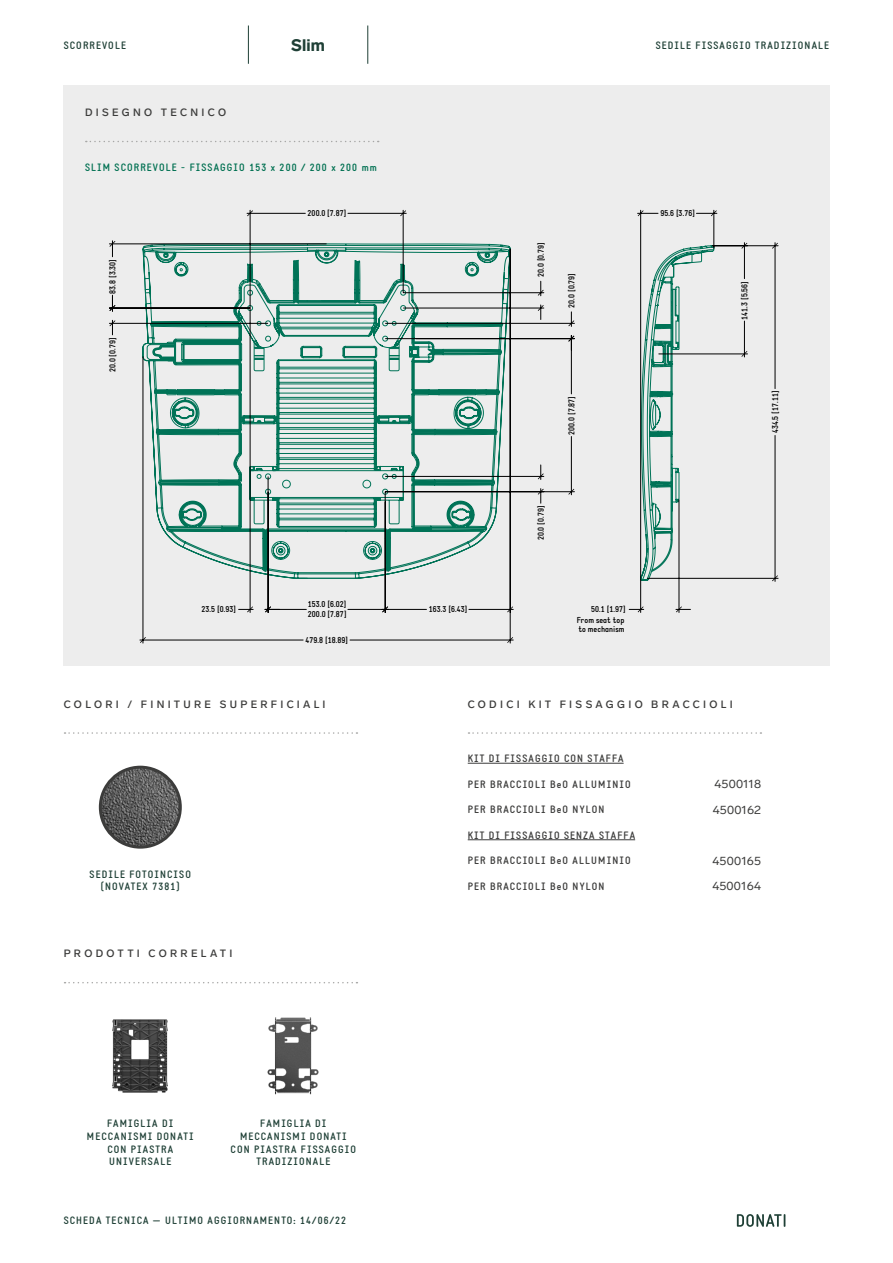
<style>
.page{position:relative;width:893px;height:1263px;background:#fff}
.page>*{position:absolute;margin:0;border:0;box-sizing:border-box;transform-origin:0 0}
.t1{font:900 16.5px "Lab Grotesque";color:#1f4036}
.t2{font:12px "Lab Grotesque";letter-spacing:.01em;color:#3c3c3b}
.t3{font:700 10.5px/12.6px "Static";letter-spacing:.1em;color:#1f4036;text-align:center}
.t4{font:700 10.5px "Static";letter-spacing:.1em;color:#3c3c3b}
.t5{font:500 10.5px "Lab Grotesque";letter-spacing:.315em;color:#3c3c3b}
.t6{font:700 10.5px "Static";letter-spacing:.1em;color:#007051}
.t7{font:700 8.55px/9.9px "Static";color:#000}
</style>
<div class="page">
<div style="left:64px;top:85px;width:765px;height:581px;background:#ededed"></div>
<hr style="left:0;top:0;width:1px;height:85px;background:#1f4036">
<img style="left:100px;top:767px;width:80px;height:80px;border-radius:40px">
<div style="left:99px;top:766px;width:83px;height:83px;border:3px solid #3c3c3b;border-radius:50%"></div>
<svg style="left:143px;top:580px;width:367px;height:197px"></svg>
<svg style="left:143px;top:244px;width:571px;height:336px"></svg>
<svg style="left:140px;top:637px;width:6px;height:6px"></svg>
<svg style="left:507px;top:637px;width:6px;height:6px"></svg>
<svg style="left:507px;top:606px;width:6px;height:6px"></svg>
<svg style="left:568px;top:489px;width:6px;height:6px"></svg>
<svg style="left:741px;top:243px;width:6px;height:6px"></svg>
<svg style="left:741px;top:351px;width:6px;height:6px"></svg>
<svg style="left:772px;top:243px;width:6px;height:6px"></svg>
<svg style="left:772px;top:575px;width:6px;height:6px"></svg>
<svg style="left:247px;top:210px;width:6px;height:6px"></svg>
<svg style="left:400px;top:210px;width:6px;height:6px"></svg>
<svg style="left:382px;top:606px;width:6px;height:6px"></svg>
<hr style="left:143px;top:357px;width:1px;height:286px;background:#000">
<hr style="left:510px;top:249px;width:1px;height:394px;background:#000">
<hr style="left:140px;top:640px;width:163px;height:1px;background:#000">
<hr style="left:350px;top:640px;width:163px;height:1px;background:#000">
<hr style="left:385px;top:492px;width:1px;height:120px;background:#000">
<hr style="left:382px;top:609px;width:44px;height:1px;background:#000">
<hr style="left:469px;top:609px;width:44px;height:1px;background:#000">
<hr style="left:386px;top:338px;width:188px;height:1px;background:#000">
<hr style="left:386px;top:491px;width:188px;height:1px;background:#000">
<hr style="left:571px;top:336px;width:1px;height:58px;background:#000">
<hr style="left:571px;top:436px;width:1px;height:59px;background:#000">
<hr style="left:386px;top:323px;width:188px;height:1px;background:#000">
<svg style="left:568px;top:312px;width:6px;height:14px"></svg>
<svg style="left:568px;top:336px;width:6px;height:14px"></svg>
<hr style="left:109px;top:323px;width:159px;height:1px;background:#000">
<svg style="left:109px;top:320px;width:6px;height:15px"></svg>
<hr style="left:109px;top:244px;width:217px;height:1px;background:#000">
<hr style="left:109px;top:308px;width:141px;height:1px;background:#000">
<svg style="left:109px;top:241px;width:6px;height:16px"></svg>
<svg style="left:109px;top:295px;width:6px;height:16px"></svg>
<hr style="left:404px;top:292px;width:140px;height:1px;background:#000">
<hr style="left:404px;top:308px;width:140px;height:1px;background:#000">
<svg style="left:538px;top:281px;width:6px;height:15px"></svg>
<svg style="left:538px;top:305px;width:6px;height:14px"></svg>
<hr style="left:386px;top:476px;width:158px;height:1px;background:#000">
<svg style="left:538px;top:465px;width:6px;height:14px"></svg>
<svg style="left:538px;top:489px;width:6px;height:14px"></svg>
<hr style="left:640px;top:210px;width:1px;height:368px;background:#000">
<hr style="left:714px;top:210px;width:1px;height:38px;background:#000">
<svg style="left:638px;top:210px;width:20px;height:6px"></svg>
<svg style="left:696px;top:210px;width:21px;height:6px"></svg>
<hr style="left:659px;top:354px;width:88px;height:1px;background:#000">
<hr style="left:744px;top:243px;width:1px;height:36px;background:#000">
<hr style="left:744px;top:321px;width:1px;height:36px;background:#000">
<hr style="left:713px;top:245px;width:65px;height:1px;background:#000">
<hr style="left:647px;top:578px;width:131px;height:1px;background:#000">
<hr style="left:775px;top:243px;width:1px;height:146px;background:#000">
<hr style="left:775px;top:435px;width:1px;height:146px;background:#000">
<hr style="left:640px;top:579px;width:1px;height:33px;background:#000">
<hr style="left:679px;top:500px;width:1px;height:112px;background:#000">
<svg style="left:629px;top:606px;width:15px;height:6px"></svg>
<svg style="left:676px;top:606px;width:14px;height:6px"></svg>
<hr style="left:250px;top:210px;width:1px;height:98px;background:#000">
<hr style="left:403px;top:210px;width:1px;height:82px;background:#000">
<hr style="left:247px;top:213px;width:58px;height:1px;background:#000">
<hr style="left:348px;top:213px;width:58px;height:1px;background:#000">
<hr style="left:250px;top:308px;width:1px;height:304px;background:#000">
<hr style="left:268px;top:477px;width:1px;height:135px;background:#000">
<svg style="left:239px;top:606px;width:14px;height:6px"></svg>
<svg style="left:265px;top:606px;width:15px;height:6px"></svg>
<hr style="left:268px;top:492px;width:1px;height:120px;background:#000">
<hr style="left:265px;top:609px;width:41px;height:1px;background:#000">
<hr style="left:348px;top:609px;width:40px;height:1px;background:#000">
<img style="left:267px;top:1017px;width:52px;height:78px">
<img style="left:112px;top:1019px;width:56px;height:74px">
<svg style="left:86px;top:141px;width:293px;height:1px"></svg>
<svg style="left:65px;top:732px;width:292px;height:2px"></svg>
<hr style="left:248px;top:26px;width:1px;height:38px;background:#1f4036">
<hr style="left:367px;top:26px;width:1px;height:38px;background:#1f4036">
<svg style="left:65px;top:982px;width:292px;height:1px"></svg>
<hr style="left:468px;top:763px;width:156px;height:1px;background:#3c3c3b">
<hr style="left:468px;top:839px;width:167px;height:1px;background:#3c3c3b">
<svg style="left:468px;top:732px;width:293px;height:2px"></svg>
<svg style="left:737px;top:1214px;width:48px;height:13px"></svg>
<h1 class="t1" style="left:291px;top:35px;width:36px">Slim</h1>
<p class="t3" style="left:64px;top:39px;width:64px">SCORREVOLE</p>
<p class="t3" style="left:656px;top:39px;width:175px">SEDILE FISSAGGIO TRADIZIONALE</p>
<p class="t5" style="left:85px;top:106px;width:142px">DISEGNO TECNICO</p>
<p class="t6" style="left:85px;top:161px;width:293px">SLIM SCORREVOLE - FISSAGGIO 153 x 200 / 200 x 200 mm</p>
<p class="t7" style="left:108px;top:294px;width:36px;rotate:-90deg">83.8 [3.30]</p>
<p class="t7" style="left:108px;top:372px;width:36px;rotate:-90deg">20.0 [0.79]</p>
<p class="t7" style="left:308px;top:209px;width:40px">200.0 [7.87]</p>
<p class="t7" style="left:202px;top:605px;width:36px">23.5 [0.93]</p>
<p class="t7" style="left:308px;top:599px;width:40px">153.0 [6.02]</p>
<p class="t7" style="left:308px;top:609px;width:40px">200.0 [7.87]</p>
<p class="t7" style="left:305px;top:635px;width:44px">479.8 [18.89]</p>
<p class="t5" style="left:64px;top:698px;width:263px">COLORI / FINITURE SUPERFICIALI</p>
<p class="t3" style="left:90px;top:868px;width:103px">SEDILE FOTOINCISO (NOVATEX 7381)</p>
<p class="t5" style="left:64px;top:947px;width:170px">PRODOTTI CORRELATI</p>
<p class="t7" style="left:536px;top:277px;width:36px;rotate:-90deg">20.0 [0.79]</p>
<p class="t7" style="left:567px;top:308px;width:36px;rotate:-90deg">20.0 [0.79]</p>
<p class="t7" style="left:660px;top:209px;width:36px">95.6 [3.76]</p>
<p class="t7" style="left:740px;top:320px;width:40px;rotate:-90deg">141.3 [5.56]</p>
<p class="t7" style="left:567px;top:435px;width:40px;rotate:-90deg">200.0 [7.87]</p>
<p class="t7" style="left:770px;top:433px;width:44px;rotate:-90deg">434.5 [17.11]</p>
<p class="t7" style="left:429px;top:605px;width:40px">163.3 [6.43]</p>
<p class="t7" style="left:536px;top:540px;width:36px;rotate:-90deg">20.0 [0.79]</p>
<p class="t7" style="left:577px;top:605px;width:50px;text-indent:14px">50.1 [1.97]<br>From seat top to mechanism</p>
<p class="t5" style="left:468px;top:698px;width:267px">CODICI KIT FISSAGGIO BRACCIOLI</p>
<p class="t4" style="left:468px;top:752px;width:157px">KIT DI FISSAGGIO CON STAFFA</p>
<p class="t4" style="left:468px;top:778px;width:164px">PER BRACCIOLI BeO ALLUMINIO</p>
<p class="t2" style="left:714px;top:777px;width:48px">4500118</p>
<p class="t4" style="left:468px;top:803px;width:138px">PER BRACCIOLI BeO NYLON</p>
<p class="t2" style="left:713px;top:802px;width:50px">4500162</p>
<p class="t4" style="left:468px;top:829px;width:169px">KIT DI FISSAGGIO SENZA STAFFA</p>
<p class="t4" style="left:468px;top:854px;width:164px">PER BRACCIOLI BeO ALLUMINIO</p>
<p class="t2" style="left:713px;top:853px;width:50px">4500165</p>
<p class="t4" style="left:468px;top:880px;width:138px">PER BRACCIOLI BeO NYLON</p>
<p class="t2" style="left:712px;top:879px;width:50px">4500164</p>
<p class="t3" style="left:87px;top:1118px;width:108px">FAMIGLIA DI<br>MECCANISMI DONATI<br>CON PIASTRA<br>UNIVERSALE</p>
<p class="t3" style="left:231px;top:1118px;width:127px">FAMIGLIA DI<br>MECCANISMI DONATI<br>CON PIASTRA FISSAGGIO<br>TRADIZIONALE</p>
<p class="t3" style="left:64px;top:1215px;width:284px">SCHEDA TECNICA — ULTIMO AGGIORNAMENTO: 14/06/22</p>
<p class="t3" style="left:89px;top:1215px;width:86px">SCHEDA TECNICA</p>
</div>
